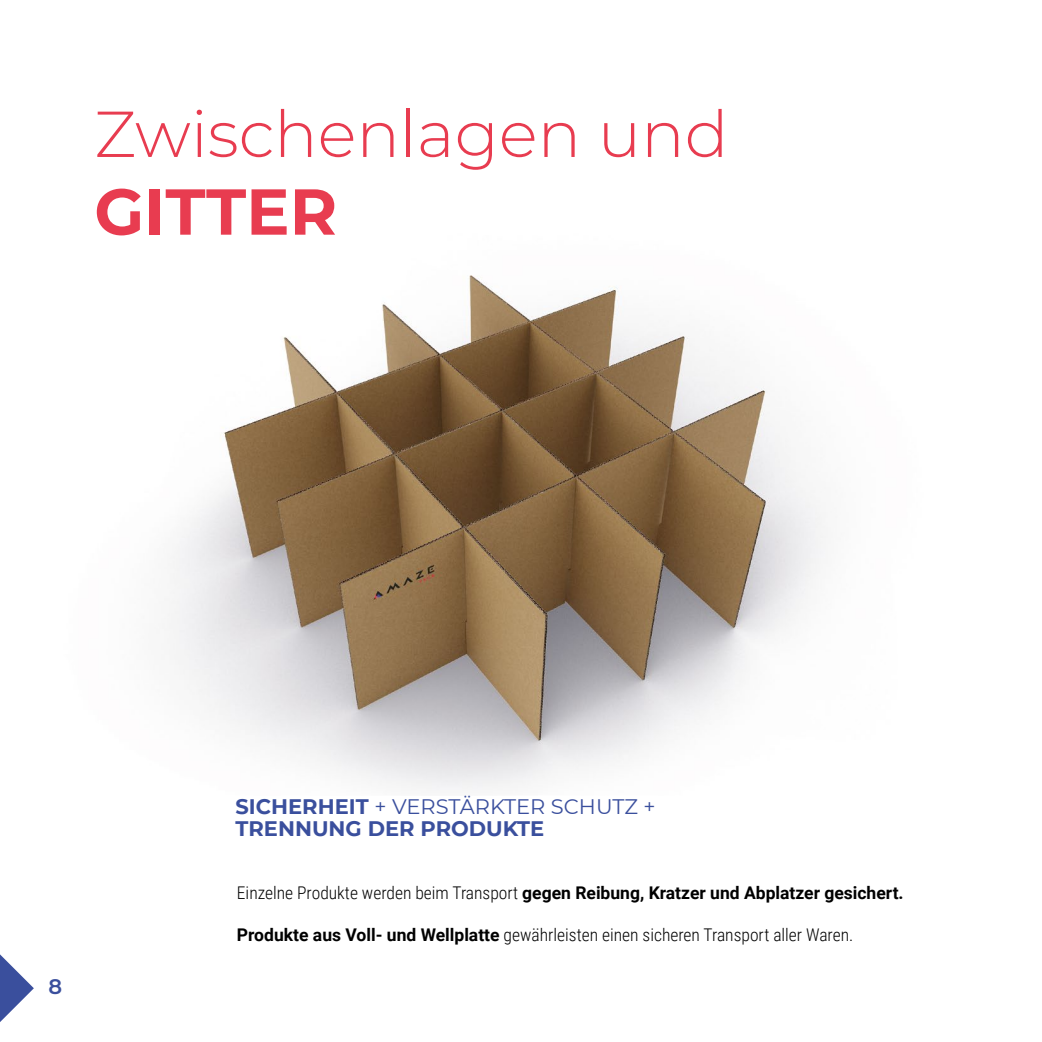
<style>
.page{position:relative;width:1042px;height:1042px;background:#fff}
.page>*{position:absolute;margin:0;border:0;box-sizing:border-box;transform-origin:0 0}
.t1{font:300 64.75px "Montserrat";color:#e83c50}
.t2{font:700 64.75px "Montserrat";color:#e83c50}
.t3{font:700 21px/22.8px "Montserrat";color:#3a4f9d}
.t4{font:600 21px "Montserrat";color:#3a4f9d}
.t5{font:700 17.5px "Roboto";color:#000}
.t6{font:300 17.5px "Roboto Condensed";color:#000}
.s1{font-weight:400}
.s2{font-family:"Roboto Condensed";font-weight:300}
.s3{font-family:"Roboto";font-weight:700}
</style>
<div class="page">
<svg style="left:0;top:954px;width:34px;height:68px"></svg>
<img style="left:168px;top:275px;width:658px;height:515px">
<h1 class="t1" style="left:94px;top:90px;width:636px">Zwischenlagen und</h1>
<h1 class="t2" style="left:94px;top:165px;width:244px">GITTER</h1>
<p class="t4" style="left:48px;top:972px;width:15px">8</p>
<p class="t3" style="left:235px;top:793px;width:422px">SICHERHEIT <span class="s1">+ VERSTÄRKTER SCHUTZ +<br></span>TRENNUNG DER PRODUKTE</p>
<p class="t5" style="left:237px;top:880px;width:668px"><span class="s2">Einzelne Produkte werden beim Transport</span> gegen Reibung, Kratzer und Abplatzer gesichert.</p>
<p class="t6" style="left:237px;top:922px;width:618px"><span class="s3">Produkte aus Voll- und Wellplatte</span> gewährleisten einen sicheren Transport aller Waren.</p>
</div>
